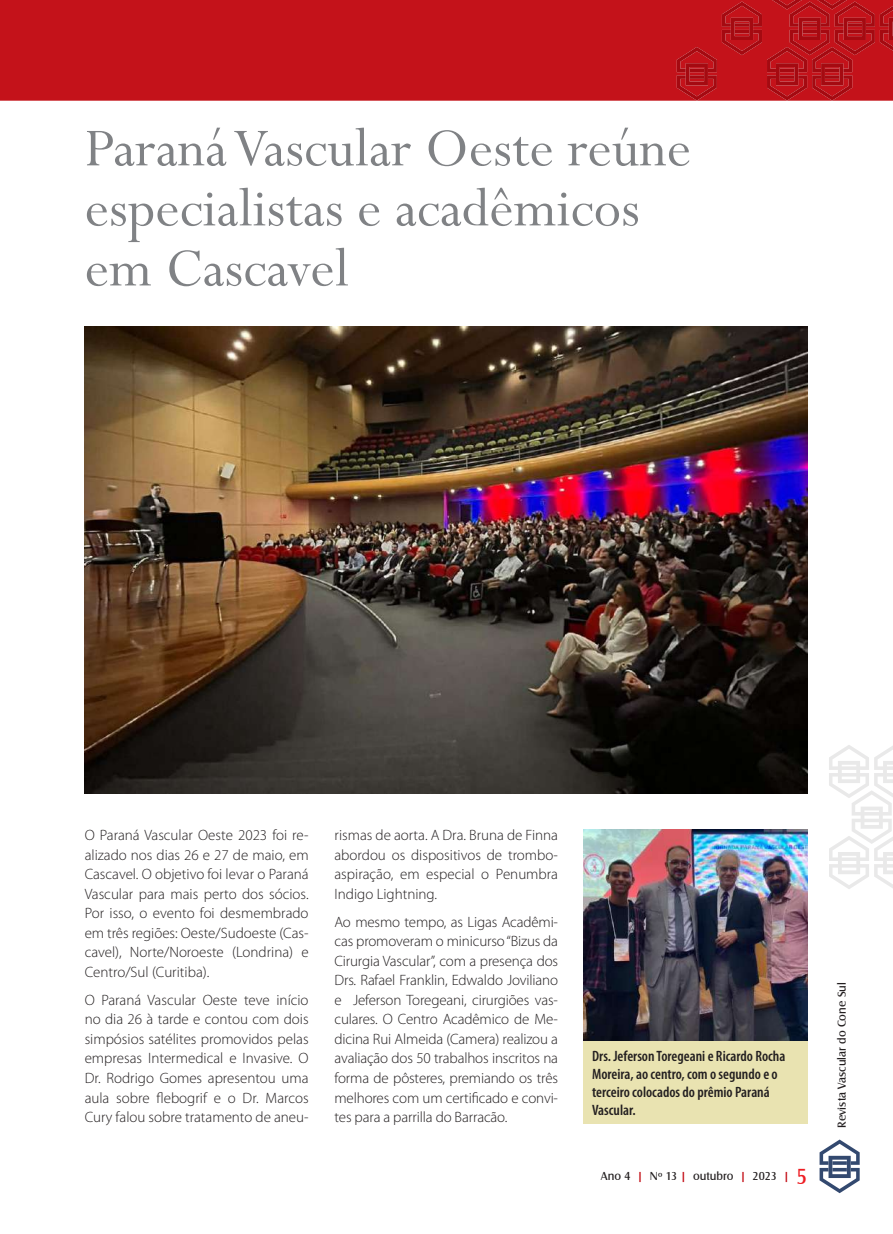
<style>
.page{position:relative;width:893px;height:1234px;background:#fff}
.page>*{position:absolute;margin:0;border:0;box-sizing:border-box;transform-origin:0 0}
.t1{font:60px/60px "Perpetua";color:#808285}
.t2{font:300 15px/19.5px "Myriad Pro";color:#231f20;text-align:justify}
.t3{font:600 condensed 15px/18px "Myriad Pro";color:#231f20}
.t4{font:12px "Castle T";color:#231f20}
.s1{color:#c4121a}
.s2{font-size:22.5px;color:#ee1d23}
</style>
<div class="page">
<img style="left:85px;top:326px;width:723px;height:467px">
<img style="left:584px;top:829px;width:223px;height:211px">
<div style="left:584px;top:1040px;width:224px;height:83px;background:#e9e3b1"></div>
<div style="left:0;top:0;width:677px;height:101px;background:#c4121a"></div>
<svg style="left:677px;top:0;width:216px;height:101px"></svg>
<svg style="left:819px;top:1139px;width:41px;height:53px"></svg>
<svg style="left:829px;top:745px;width:64px;height:144px"></svg>
<h1 class="t1" style="left:85px;top:117px;width:608px">Paraná Vascular Oeste reúne especialistas e acadêmicos em Cascavel</h1>
<p class="t2" style="left:85px;top:825px;width:225px">O Paraná Vascular Oeste 2023 foi re&shy;alizado nos dias 26 e 27 de maio, em Cascavel. O objetivo foi levar o Paraná Vascular para mais perto dos sócios.<br>Por isso, o evento foi desmembrado em três regiões: Oeste/Sudoeste (Cas&shy;cavel), Norte/Noroeste (Londrina) e Centro/Sul (Curitiba).</p>
<p class="t2" style="left:85px;top:990px;width:225px">O Paraná Vascular Oeste teve início no dia 26 à tarde e contou com dois simpósios satélites promovidos pelas empresas Intermedical e Invasive. O Dr. Rodrigo Gomes apresentou uma aula sobre flebogrif e o Dr. Marcos Cury falou sobre tratamento de aneu-</p>
<p class="t2" style="left:334px;top:825px;width:225px">rismas de aorta. A Dra. Bruna de Finna abordou os dispositivos de trombo&shy;aspiração, em especial o Penumbra Indigo Lightning.</p>
<p class="t2" style="left:334px;top:912px;width:225px">Ao mesmo tempo, as Ligas Acadêmi&shy;cas promoveram o minicurso “Bizus da Cirurgia Vascular”, com a presença dos Drs. Rafael Franklin, Edwaldo Joviliano e Jeferson Toregeani, cirurgiões vas&shy;culares. O Centro Acadêmico de Me&shy;dicina Rui Almeida (Camera) realizou a avaliação dos 50 trabalhos inscritos na forma de pôsteres, premiando os três melhores com um certificado e convi&shy;tes para a parrilla do Barracão.</p>
<p class="t3" style="left:592px;top:1046px;width:195px">Drs. Jeferson Toregeani e Ricardo Rocha<br>Moreira, ao centro, com o segundo e o terceiro colocados do prêmio Paraná<br>Vascular.</p>
<p class="t4" style="left:601px;top:1168px;width:208px">Ano 4 <span class="s1">|</span> Nº 13 <span class="s1">|</span> outubro <span class="s1">|</span> 2023 <span class="s1">|</span> <span class="s2">5</span></p>
<p class="t4" style="left:835px;top:1127px;width:147px;rotate:-90deg">Revista Vascular do Cone Sul</p>
</div>
